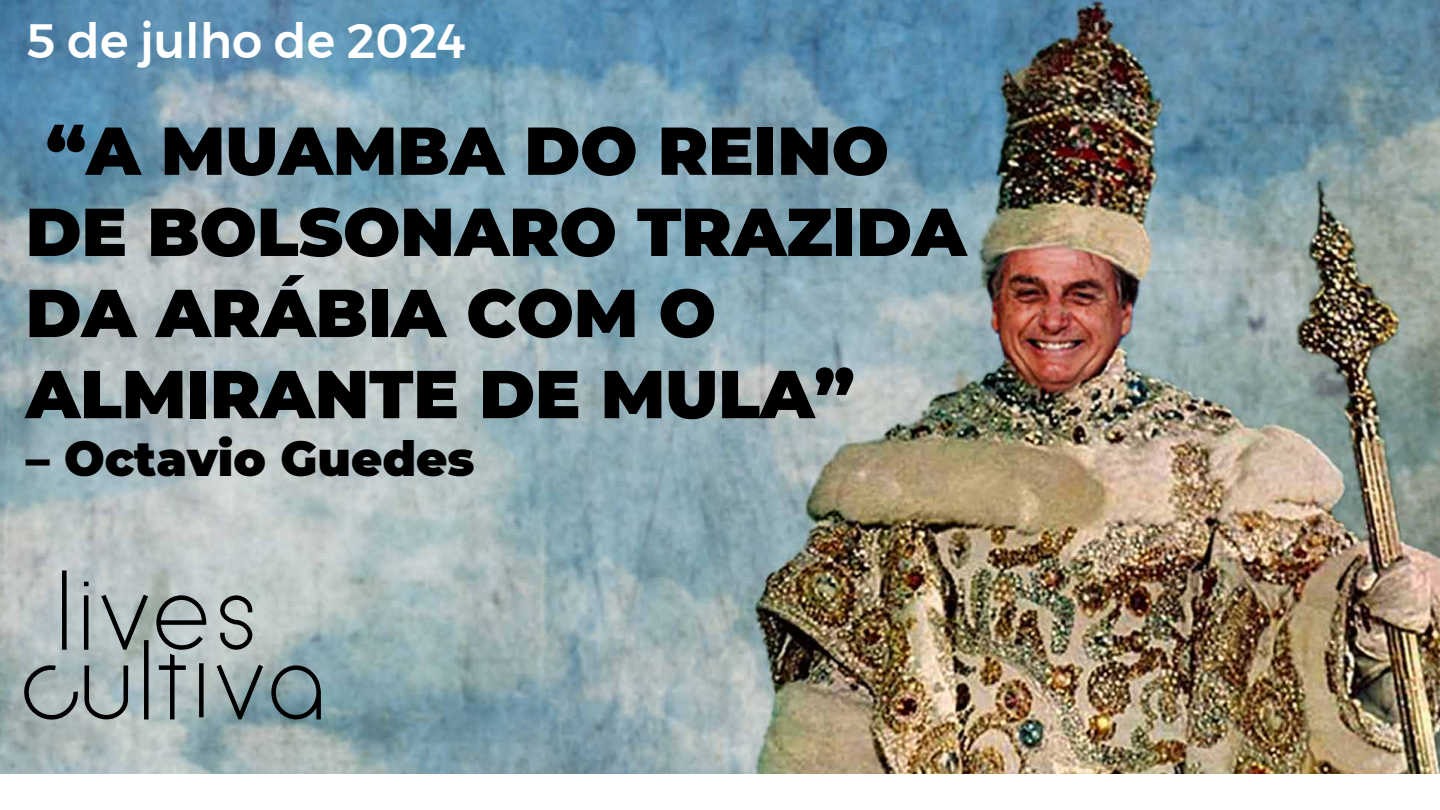
<style>
.page{position:relative;width:1440px;height:810px;background:#fff}
.page>*{position:absolute;margin:0;border:0;box-sizing:border-box;transform-origin:0 0}
.t1{font:900 67.6px/81.1px "Montserrat";color:#000}
.t2{font:900 48px "Montserrat";color:#000}
.t3{font:500 48px "Montserrat";color:#fff}
</style>
<div class="page">
<img style="left:0;top:0;width:1440px;height:774px">
<svg style="left:62px;top:570px;width:5px;height:80px"></svg>
<svg style="left:220px;top:595px;width:32px;height:55px"></svg>
<svg style="left:21px;top:665px;width:57px;height:58px"></svg>
<svg style="left:217px;top:665px;width:46px;height:54px"></svg>
<svg style="left:271px;top:665px;width:50px;height:54px"></svg>
<svg style="left:84px;top:595px;width:65px;height:124px"></svg>
<svg style="left:156px;top:595px;width:50px;height:124px"></svg>
<svg style="left:84px;top:582px;width:5px;height:4px"></svg>
<p class="t3" style="left:26px;top:3px;width:442px">5 de julho de 2024</p>
<p class="t1" style="left:26px;top:106px;width:942px">“A MUAMBA DO REINO<br>DE BOLSONARO TRAZIDA<br>DA ARÁBIA COM O<br>ALMIRANTE DE MULA”</p>
<p class="t2" style="left:26px;top:423px;width:450px">– Octavio Guedes</p>
</div>
